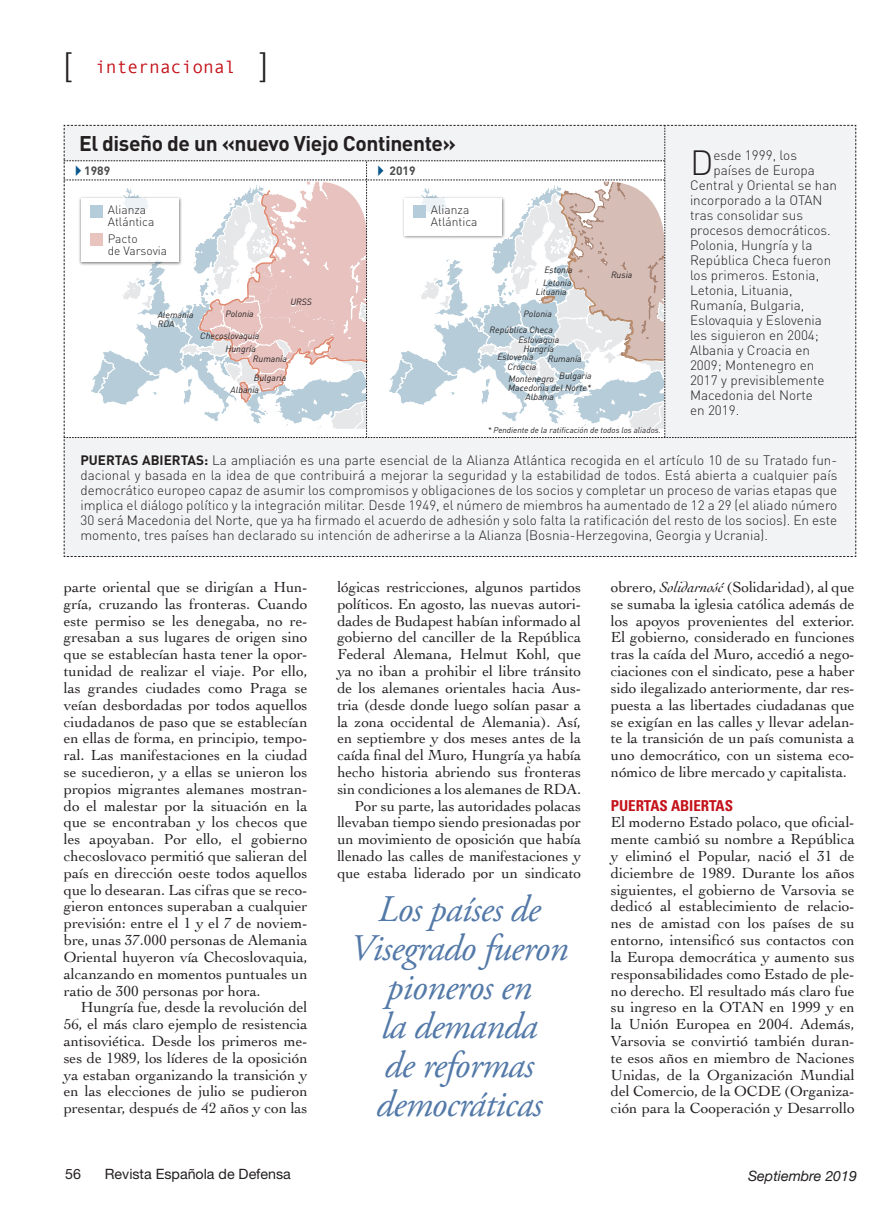
<style>
.page{position:relative;width:893px;height:1217px;background:#fff}
.page>*{position:absolute;margin:0;border:0;box-sizing:border-box;transform-origin:0 0}
.Sumarioaviación{font:italic 37.5px/39px "Adobe Garamond Pro";letter-spacing:-.02em;color:#5379a8;text-align:center}
.textoinfo{font:300 34.5px "DIN";color:#231f20}
.t1{font:300 33px "Helvetica Neue";color:#231f20}
.textoinfo-2{font:700 21px "DIN";letter-spacing:-.02em;color:#231f20}
.t2{font:18px "Monotypecom";color:#c4121a}
.Texto_general{font:15.3px/16.8px "Cochin";letter-spacing:-.005em;color:#231f20;text-align:justify}
.Texto_general-2{font:700 condensed 15px "Univers";letter-spacing:-.005em;color:#c4121a}
.t3{font:14.25px "Helvetica Neue";color:#231f20}
.t4{font:italic 14.25px "Helvetica Neue";color:#231f20}
.textoinfo-3{font:300 13.5px/15px "DIN";color:#231f20;text-align:justify}
.textoinfo-4{font:300 12px/12px "DIN";color:#231f20}
.textoinfo-5{font:700 12px "DIN";color:#4b4c4d}
.Título_info{font:italic 9px "DIN";color:#231f20}
.Título_info-2{font:italic 8.25px "DIN";color:#231f20}
.s1{font-family:"Helvetica Neue";font-weight:300;font-size:33px;color:#231f20}
.s2{font-family:"European Pi Three";font-weight:400;color:#0a578d}
.s3{font-weight:700}
.s4{font-style:italic}
</style>
<div class="page">
<svg style="left:64px;top:125px;width:792px;height:432px"></svg>
<p class="t1" style="left:64px;top:38px;width:9px">[</p>
<p class="t2" style="left:95px;top:57px;width:174px">internacional <span class="s1">]</span></p>
<p class="textoinfo-2" style="left:79px;top:130px;width:378px">El diseño de un «nuevo Viejo Continente»</p>
<p class="textoinfo-5" style="left:75px;top:163px;width:36px"><span class="s2">A</span> 1989</p>
<p class="textoinfo-5" style="left:378px;top:163px;width:39px"><span class="s2">A</span> 2019</p>
<p class="textoinfo-4" style="left:108px;top:203px;width:48px">Alianza<br>Atlántica</p>
<p class="textoinfo-4" style="left:108px;top:233px;width:61px">Pacto<br>de Varsovia</p>
<p class="textoinfo-4" style="left:431px;top:203px;width:48px">Alianza<br>Atlántica</p>
<p class="Título_info" style="left:290px;top:296px;width:23px">URSS</p>
<p class="Título_info" style="left:544px;top:263px;width:30px">Estonia</p>
<p class="Título_info" style="left:543px;top:276px;width:30px">Letonia</p>
<p class="Título_info" style="left:536px;top:286px;width:32px">Lituania</p>
<p class="Título_info" style="left:225px;top:308px;width:30px">Polonia</p>
<p class="Título_info" style="left:524px;top:308px;width:30px">Polonia</p>
<p class="Título_info" style="left:158px;top:309px;width:37px">Alemania</p>
<p class="Título_info" style="left:158px;top:318px;width:18px">RDA</p>
<p class="Título_info" style="left:490px;top:324px;width:65px">República Checa</p>
<p class="Título_info" style="left:518px;top:333px;width:42px">Eslovaquia</p>
<p class="Título_info" style="left:497px;top:351px;width:38px">Eslovenia</p>
<p class="Título_info" style="left:508px;top:360px;width:30px">Croacia</p>
<p class="Título_info" style="left:200px;top:330px;width:61px">Checoslovaquia</p>
<p class="Título_info" style="left:225px;top:343px;width:32px">Hungría</p>
<p class="Título_info" style="left:524px;top:343px;width:32px">Hungría</p>
<p class="Título_info" style="left:253px;top:353px;width:35px">Rumanía</p>
<p class="Título_info" style="left:548px;top:353px;width:35px">Rumanía</p>
<p class="Título_info" style="left:254px;top:372px;width:34px">Bulgaria</p>
<p class="Título_info" style="left:559px;top:370px;width:34px">Bulgaria</p>
<p class="Título_info" style="left:231px;top:384px;width:30px">Albania</p>
<p class="Título_info" style="left:526px;top:391px;width:30px">Albania</p>
<p class="Título_info" style="left:508px;top:373px;width:47px">Montenegro</p>
<p class="Título_info" style="left:508px;top:382px;width:84px">Macedonia del Norte*</p>
<p class="Título_info" style="left:611px;top:269px;width:23px">Rusia</p>
<p class="Título_info-2" style="left:488px;top:424px;width:174px">* Pendiente de la ratificación de todos los aliados.</p>
<p class="textoinfo" style="left:690px;top:141px;width:25px">D</p>
<p class="textoinfo-3" style="left:713px;top:147px;width:85px">esde 1999, los</p>
<p class="textoinfo-3" style="left:713px;top:162px;width:103px">países de Europa</p>
<p class="textoinfo-3" style="left:690px;top:177px;width:149px">Central y Oriental se han</p>
<p class="textoinfo-3" style="left:690px;top:192px;width:134px">incorporado a la OTAN</p>
<p class="textoinfo-3" style="left:690px;top:207px;width:115px">tras consolidar sus</p>
<p class="textoinfo-3" style="left:690px;top:222px;width:142px">procesos democráticos.</p>
<p class="textoinfo-3" style="left:690px;top:237px;width:124px">Polonia, Hungría y la</p>
<p class="textoinfo-3" style="left:690px;top:252px;width:143px">República Checa fueron</p>
<p class="textoinfo-3" style="left:690px;top:267px;width:131px">los primeros. Estonia,</p>
<p class="textoinfo-3" style="left:690px;top:282px;width:104px">Letonia, Lituania,</p>
<p class="textoinfo-3" style="left:690px;top:297px;width:116px">Rumanía, Bulgaria,</p>
<p class="textoinfo-3" style="left:690px;top:312px;width:133px">Eslovaquia y Eslovenia</p>
<p class="textoinfo-3" style="left:690px;top:327px;width:130px">les siguieron en 2004;</p>
<p class="textoinfo-3" style="left:690px;top:342px;width:122px">Albania y Croacia en</p>
<p class="textoinfo-3" style="left:690px;top:357px;width:126px">2009; Montenegro en</p>
<p class="textoinfo-3" style="left:690px;top:372px;width:136px">2017 y previsiblemente</p>
<p class="textoinfo-3" style="left:690px;top:387px;width:125px">Macedonia del Norte</p>
<p class="textoinfo-3" style="left:690px;top:402px;width:51px">en 2019.</p>
<p class="textoinfo-3" style="left:80px;top:452px;width:758px"><span class="s3">PUERTAS ABIERTAS:</span> La ampliación es una parte esencial de la Alianza Atlántica recogida en el artículo 10 de su Tratado fun&shy;dacional y basada en la idea de que contribuirá a mejorar la seguridad y la estabilidad de todos. Está abierta a cualquier país democrático europeo capaz de asumir los compromisos y obligaciones de los socios y completar un proceso de varias etapas que implica el diálogo político y la integración militar. Desde 1949, el número de miembros ha aumentado de 12 a 29 (el aliado número 30 será Macedonia del Norte, que ya ha firmado el acuerdo de adhesión y solo falta la ratificación del resto de los socios). En este momento, tres países han declarado su intención de adherirse a la Alianza (Bosnia-Herzegovina, Georgia y Ucrania).</p>
<p class="Texto_general" style="left:64px;top:578px;width:245px">parte oriental que se dirigían a Hun&shy;gría, cruzando las fronteras. Cuando este permiso se les denegaba, no re&shy;gresaban a sus lugares de origen sino que se establecían hasta tener la opor&shy;tunidad de realizar el viaje. Por ello, las grandes ciudades como Praga se veían desbordadas por todos aquellos ciudadanos de paso que se establecían en ellas de forma, en principio, tempo&shy;ral. Las manifestaciones en la ciudad se sucedieron, y a ellas se unieron los propios migrantes alemanes mostran&shy;do el malestar por la situación en la que se encontraban y los checos que les apoyaban. Por ello, el gobierno checoslovaco permitió que salieran del país en dirección oeste todos aquellos que lo desearan. Las cifras que se reco&shy;gieron entonces superaban a cualquier previsión: entre el 1 y el 7 de noviem&shy;bre, unas 37.000 personas de Alemania Oriental huyeron vía Checoslovaquia, alcanzando en momentos puntuales un ratio de 300 personas por hora.</p>
<p class="Texto_general" style="left:64px;top:998px;width:245px;text-indent:17px">Hungría fue, desde la revolución del 56, el más claro ejemplo de resistencia antisoviética. Desde los primeros me&shy;ses de 1989, los líderes de la oposición ya estaban organizando la transición y en las elecciones de julio se pudieron presentar, después de 42 años y con las</p>
<p class="Texto_general" style="left:337px;top:578px;width:245px">lógicas restricciones, algunos partidos políticos. En agosto, las nuevas autori&shy;dades de Budapest habían informado al gobierno del canciller de la República Federal Alemana, Helmut Kohl, que ya no iban a prohibir el libre tránsito de los alemanes orientales hacia Aus&shy;tria (desde donde luego solían pasar a la zona occidental de Alemania). Así, en septiembre y dos meses antes de la caída final del Muro, Hungría ya había hecho historia abriendo sus fronteras sin condiciones a los alemanes de RDA.</p>
<p class="Texto_general" style="left:337px;top:796px;width:245px;text-indent:17px">Por su parte, las autoridades polacas llevaban tiempo siendo presionadas por un movimiento de oposición que había llenado las calles de manifestaciones y que estaba liderado por un sindicato</p>
<p class="Sumarioaviación" style="left:350px;top:889px;width:219px">Los países de<br>Visegrado fueron pioneros en<br>la demanda<br>de reformas democráticas</p>
<p class="Texto_general" style="left:611px;top:578px;width:245px">obrero, <span class="s4">Solidarność</span> (Solidaridad), al que se sumaba la iglesia católica además de los apoyos provenientes del exterior.<br>El gobierno, considerado en funciones tras la caída del Muro, accedió a nego&shy;ciaciones con el sindicato, pese a haber sido ilegalizado anteriormente, dar res&shy;puesta a las libertades ciudadanas que se exigían en las calles y llevar adelan&shy;te la transición de un país comunista a uno democrático, con un sistema eco&shy;nómico de libre mercado y capitalista.</p>
<p class="Texto_general-2" style="left:611px;top:795px;width:124px">PUERTAS ABIERTAS</p>
<p class="Texto_general" style="left:611px;top:813px;width:245px">El moderno Estado polaco, que oficial&shy;mente cambió su nombre a República y eliminó el Popular, nació el 31 de diciembre de 1989. Durante los años siguientes, el gobierno de Varsovia se dedicó al establecimiento de relacio&shy;nes de amistad con los países de su entorno, intensificó sus contactos con la Europa democrática y aumento sus responsabilidades como Estado de ple&shy;no derecho. El resultado más claro fue su ingreso en la OTAN en 1999 y en la Unión Europea en 2004. Además, Varsovia se convirtió también duran&shy;te esos años en miembro de Naciones Unidas, de la Organización Mundial del Comercio, de la OCDE (Organiza&shy;ción para la Cooperación y Desarrollo</p>
<p class="t3" style="left:65px;top:1164px;width:17px">56</p>
<p class="t3" style="left:105px;top:1164px;width:188px">Revista Española de Defensa</p>
<p class="t4" style="left:748px;top:1165px;width:111px">Septiembre 2019</p>
</div>
